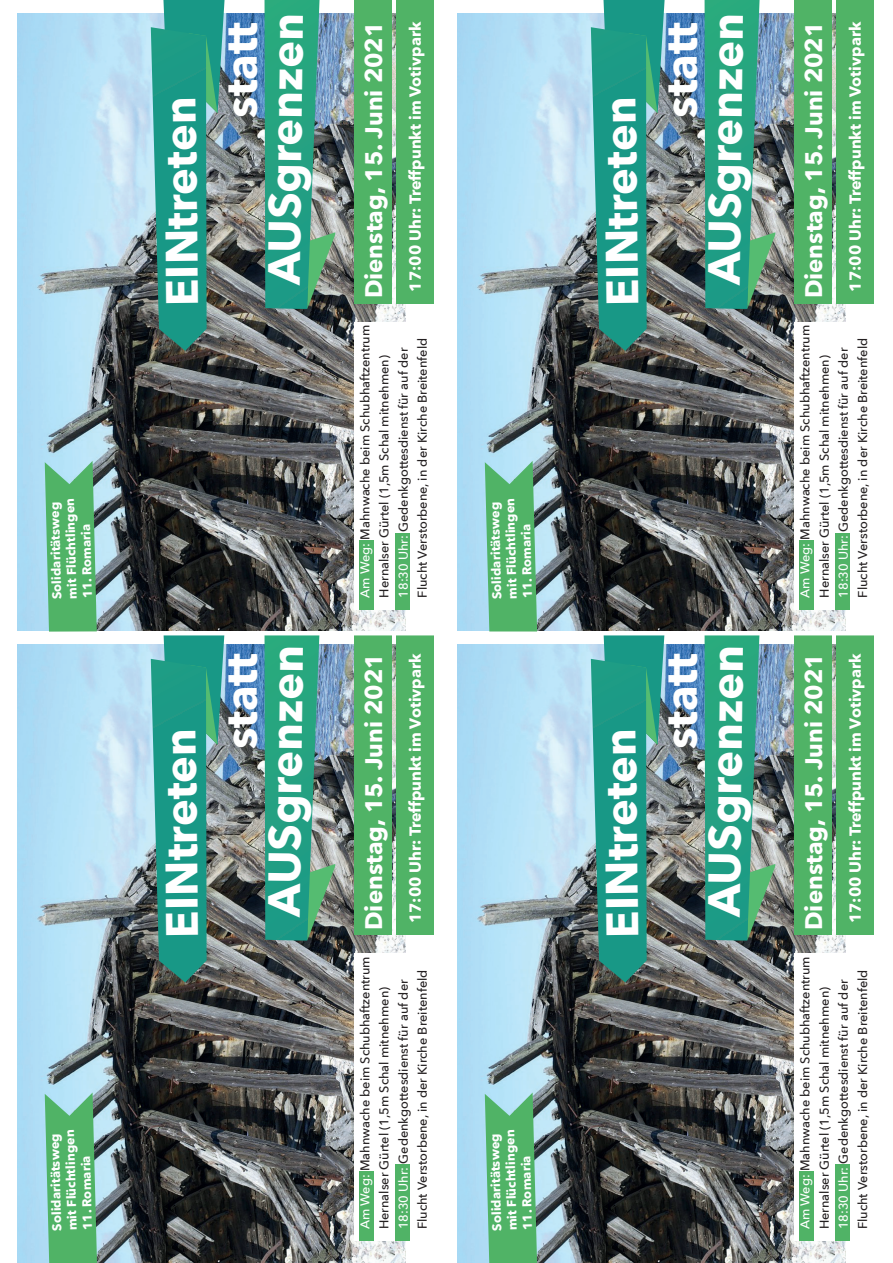
<style>
.page{position:relative;width:893px;height:1263px;background:#fff}
.page>*{position:absolute;margin:0;border:0;box-sizing:border-box;transform-origin:0 0}
.t1{font:700 45.3px "Avenir Next LT Pro";letter-spacing:-.005em;color:#fff}
.t2{font:700 24px "Avenir Next LT Pro";color:#fff}
.t3{font:700 15.9px "Avenir Next LT Pro";color:#fff}
.t4{font:500 12.75px/19.2px "Avenir Next LT Pro";color:#231f20}
.t5{font:700 12.75px/15.3px "Avenir Next LT Pro";color:#fff}
.s1{color:#fff}
</style>
<div class="page">
<img style="left:17px;top:645px;width:388px;height:617px">
<img style="left:457px;top:645px;width:388px;height:617px">
<svg style="left:151px;top:635px;width:74px;height:347px;background:#379587"></svg>
<svg style="left:591px;top:635px;width:74px;height:347px;background:#379587"></svg>
<img style="left:264px;top:635px;width:71px;height:305px">
<img style="left:704px;top:635px;width:71px;height:305px">
<div style="left:354px;top:622px;width:37px;height:313px;background:#50b366"></div>
<div style="left:794px;top:622px;width:37px;height:313px;background:#50b366"></div>
<svg style="left:45px;top:1092px;width:52px;height:171px;background:#5db779"></svg>
<svg style="left:485px;top:1092px;width:52px;height:171px;background:#5db779"></svg>
<div style="left:396px;top:622px;width:37px;height:313px;background:#50b366"></div>
<div style="left:836px;top:622px;width:37px;height:313px;background:#50b366"></div>
<div style="left:354px;top:953px;width:61px;height:288px;background:#fff"></div>
<div style="left:794px;top:953px;width:61px;height:288px;background:#fff"></div>
<div style="left:359px;top:1172px;width:14px;height:69px;background:#50b366"></div>
<div style="left:799px;top:1172px;width:14px;height:69px;background:#50b366"></div>
<div style="left:395px;top:1164px;width:15px;height:77px;background:#50b366"></div>
<div style="left:835px;top:1164px;width:15px;height:77px;background:#50b366"></div>
<div style="left:0;top:527px;width:893px;height:104px;background:#fff"></div>
<hr style="left:0;top:631px;width:893px;height:4px;background:#fff">
<img style="left:17px;top:13px;width:388px;height:618px">
<img style="left:457px;top:13px;width:388px;height:618px">
<svg style="left:151px;top:0;width:74px;height:351px;background:#379587"></svg>
<svg style="left:591px;top:0;width:74px;height:351px;background:#379587"></svg>
<img style="left:264px;top:0;width:71px;height:309px">
<svg style="left:705px;top:0;width:70px;height:309px;background:#3c9e86"></svg>
<div style="left:354px;top:0;width:37px;height:303px;background:#50b366"></div>
<div style="left:794px;top:0;width:37px;height:303px;background:#50b366"></div>
<svg style="left:45px;top:461px;width:52px;height:171px;background:#5db778"></svg>
<svg style="left:485px;top:461px;width:52px;height:170px;background:#5db778"></svg>
<div style="left:396px;top:0;width:37px;height:303px;background:#50b366"></div>
<div style="left:836px;top:0;width:37px;height:303px;background:#50b366"></div>
<div style="left:354px;top:322px;width:61px;height:287px;background:#fff"></div>
<div style="left:794px;top:322px;width:61px;height:287px;background:#fff"></div>
<div style="left:359px;top:540px;width:14px;height:69px;background:#50b366"></div>
<div style="left:799px;top:540px;width:14px;height:69px;background:#50b366"></div>
<div style="left:395px;top:533px;width:15px;height:76px;background:#50b366"></div>
<div style="left:835px;top:533px;width:15px;height:76px;background:#50b366"></div>
<p class="t5" style="left:50px;top:600px;width:102px;rotate:-92deg">Solidaritätsweg mit Flüchtlingen</p>
<p class="t5" style="left:80px;top:599px;width:76px;rotate:-92deg">11. Romaria</p>
<p class="t5" style="left:50px;top:1231px;width:102px;rotate:-92deg">Solidaritätsweg mit Flüchtlingen</p>
<p class="t5" style="left:80px;top:1230px;width:76px;rotate:-92deg">11. Romaria</p>
<h1 class="t1" style="left:255px;top:284px;width:273px;rotate:-89deg">AUSgrenzen</h1>
<h2 class="t2" style="left:359px;top:298px;width:278px;rotate:-90deg">Dienstag, 15. Juni 2021</h2>
<p class="t3" style="left:405px;top:292px;width:272px;rotate:-90deg">17:00 Uhr: Treffpunkt im Votivpark</p>
<h1 class="t1" style="left:695px;top:284px;width:273px;rotate:-89deg">AUSgrenzen</h1>
<h2 class="t2" style="left:799px;top:298px;width:278px;rotate:-90deg">Dienstag, 15. Juni 2021</h2>
<p class="t3" style="left:846px;top:292px;width:272px;rotate:-90deg">17:00 Uhr: Treffpunkt im Votivpark</p>
<p class="t4" style="left:355px;top:598px;width:274px;rotate:-90deg"><span class="s1">Am Weg:</span> Mahnwache beim Schubhaftzentrum Hernalser Gürtel (1,5m Schal mitnehmen)<br><span class="s1">18:30 Uhr:</span> Gedenkgottesdienst für auf der Flucht Verstorbene, in der Kirche Breitenfeld</p>
<p class="t4" style="left:795px;top:598px;width:274px;rotate:-90deg"><span class="s1">Am Weg:</span> Mahnwache beim Schubhaftzentrum Hernalser Gürtel (1,5m Schal mitnehmen)<br><span class="s1">18:30 Uhr:</span> Gedenkgottesdienst für auf der Flucht Verstorbene, in der Kirche Breitenfeld</p>
<h1 class="t1" style="left:213px;top:118px;width:97px;rotate:-90deg">statt</h1>
<h1 class="t1" style="left:653px;top:118px;width:97px;rotate:-90deg">statt</h1>
<h1 class="t1" style="left:155px;top:307px;width:212px;rotate:-91deg">EINtreten</h1>
<h1 class="t1" style="left:595px;top:307px;width:212px;rotate:-91deg">EINtreten</h1>
<p class="t5" style="left:490px;top:600px;width:102px;rotate:-92deg">Solidaritätsweg mit Flüchtlingen</p>
<p class="t5" style="left:520px;top:599px;width:76px;rotate:-92deg">11. Romaria</p>
<h1 class="t1" style="left:255px;top:916px;width:273px;rotate:-89deg">AUSgrenzen</h1>
<h2 class="t2" style="left:359px;top:930px;width:278px;rotate:-90deg">Dienstag, 15. Juni 2021</h2>
<p class="t3" style="left:405px;top:923px;width:272px;rotate:-90deg">17:00 Uhr: Treffpunkt im Votivpark</p>
<h1 class="t1" style="left:695px;top:916px;width:273px;rotate:-89deg">AUSgrenzen</h1>
<h2 class="t2" style="left:799px;top:930px;width:278px;rotate:-90deg">Dienstag, 15. Juni 2021</h2>
<p class="t3" style="left:846px;top:923px;width:272px;rotate:-90deg">17:00 Uhr: Treffpunkt im Votivpark</p>
<p class="t4" style="left:355px;top:1229px;width:274px;rotate:-90deg"><span class="s1">Am Weg:</span> Mahnwache beim Schubhaftzentrum Hernalser Gürtel (1,5m Schal mitnehmen)<br><span class="s1">18:30 Uhr:</span> Gedenkgottesdienst für auf der Flucht Verstorbene, in der Kirche Breitenfeld</p>
<p class="t4" style="left:795px;top:1229px;width:274px;rotate:-90deg"><span class="s1">Am Weg:</span> Mahnwache beim Schubhaftzentrum Hernalser Gürtel (1,5m Schal mitnehmen)<br><span class="s1">18:30 Uhr:</span> Gedenkgottesdienst für auf der Flucht Verstorbene, in der Kirche Breitenfeld</p>
<h1 class="t1" style="left:213px;top:749px;width:97px;rotate:-90deg">statt</h1>
<h1 class="t1" style="left:653px;top:749px;width:97px;rotate:-90deg">statt</h1>
<h1 class="t1" style="left:155px;top:939px;width:212px;rotate:-91deg">EINtreten</h1>
<h1 class="t1" style="left:595px;top:939px;width:212px;rotate:-91deg">EINtreten</h1>
<p class="t5" style="left:490px;top:1231px;width:102px;rotate:-92deg">Solidaritätsweg mit Flüchtlingen</p>
<p class="t5" style="left:520px;top:1230px;width:76px;rotate:-92deg">11. Romaria</p>
</div>
